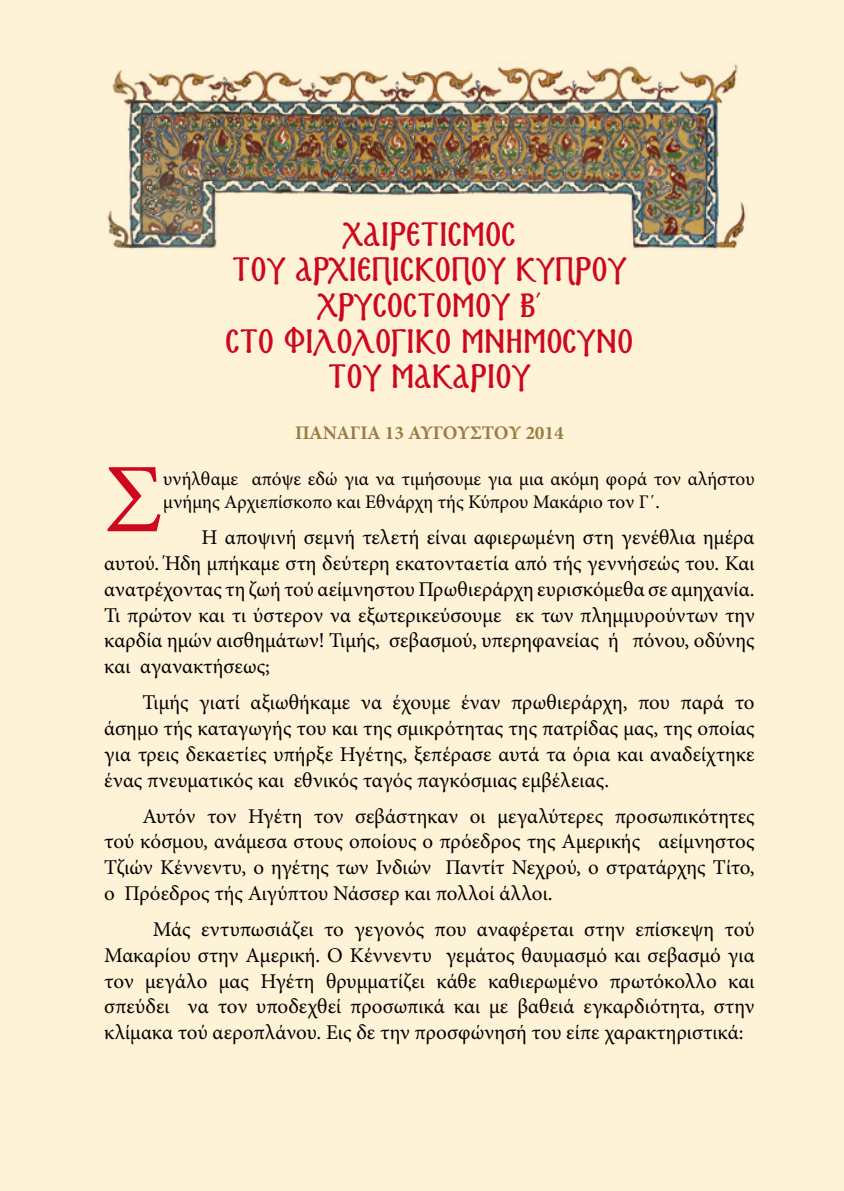
<style>
.page{position:relative;width:844px;height:1191px;background:#fff}
.page>*{position:absolute;margin:0;border:0;box-sizing:border-box;transform-origin:0 0}
.t1{font:98.52px "Minion Pro";color:#cd071e}
.t2{font:700 29.75px/35.7px "KS Bouletee";letter-spacing:.04em;color:#cd071e;text-align:center}
.t3{font:21px/25.7px "Minion Pro";color:#000;text-align:justify}
.t4{font:19.25px/23.1px "Minion Pro";color:#000}
.t5{font:700 19.25px "Minion Pro";color:#987d43}
</style>
<div class="page">
<div style="left:0;top:0;width:843px;height:1191px;background:#fff3d7"></div>
<img style="left:107px;top:64px;width:639px;height:186px">
<h2 class="t2" style="left:226px;top:218px;width:408px">ΧΑΙΡΕΤΙΣΜΟΣ<br>ΤΟΥ ΑΡΧΙΕΠΙΣΚΟΠΟΥ ΚΥΠΡΟΥ<br>ΧΡΥΣΟΣΤΟΜΟΥ Β΄<br>ΣΤΟ ΦΙΛΟΛΟΓΙΚΟ ΜΝΗΜΟΣΥΝΟ<br>ΤΟΥ ΜΑΚΑΡΙΟΥ</h2>
<p class="t5" style="left:295px;top:419px;width:270px">ΠΑΝΑΓΙΑ 13 ΑΥΓΟΥΣΤΟΥ 2014</p>
<h1 class="t1" style="left:104px;top:434px;width:60px">Σ</h1>
<p class="t4" style="left:163px;top:467px;width:592px">υνήλθαμε απόψε εδώ για να τιμήσουμε για μια ακόμη φορά τον αλήστου μνήμης Αρχιεπίσκοπο και Εθνάρχη τής Κύπρου Μακάριο τον Γ΄.</p>
<p class="t3" style="left:104px;top:525px;width:651px;text-indent:97px">Η αποψινή σεμνή τελετή είναι αφιερωμένη στη γενέθλια ημέρα αυτού. Ήδη μπήκαμε στη δεύτερη εκατονταετία από τής γεννήσεώς του. Και ανατρέχοντας τη ζωή τού αείμνηστου Πρωθιεράρχη ευρισκόμεθα σε αμηχανία.<br>Τι πρώτον και τι ύστερον να εξωτερικεύσουμε εκ των πλημμυρούντων την καρδία ημών αισθημάτων! Τιμής, σεβασμού, υπερηφανείας ή πόνου, οδύνης και αγανακτήσεως;</p>
<p class="t3" style="left:104px;top:690px;width:651px;text-indent:38px">Τιμής γιατί αξιωθήκαμε να έχουμε έναν πρωθιεράρχη, που παρά το άσημο τής καταγωγής του και της σμικρότητας της πατρίδας μας, της οποίας για τρεις δεκαετίες υπήρξε Ηγέτης, ξεπέρασε αυτά τα όρια και αναδείχτηκε ένας πνευματικός και εθνικός ταγός παγκόσμιας εμβέλειας.</p>
<p class="t3" style="left:104px;top:803px;width:651px;text-indent:38px">Αυτόν τον Ηγέτη τον σεβάστηκαν οι μεγαλύτερες προσωπικότητες τού κόσμου, ανάμεσα στους οποίους ο πρόεδρος της Αμερικής αείμνηστος Τζιών Κέννεντυ, ο ηγέτης των Ινδιών Παντίτ Νεχρού, ο στρατάρχης Τίτο, ο Πρόεδρος τής Αιγύπτου Νάσσερ και πολλοί άλλοι.</p>
<p class="t3" style="left:104px;top:916px;width:651px;text-indent:49px">Μάς εντυπωσιάζει το γεγονός που αναφέρεται στην επίσκεψη τού Μακαρίου στην Αμερική. Ο Κέννεντυ γεμάτος θαυμασμό και σεβασμό για τον μεγάλο μας Ηγέτη θρυμματίζει κάθε καθιερωμένο πρωτόκολλο και σπεύδει να τον υποδεχθεί προσωπικά και με βαθειά εγκαρδιότητα, στην κλίμακα τού αεροπλάνου. Εις δε την προσφώνησή του είπε χαρακτηριστικά:</p>
</div>
